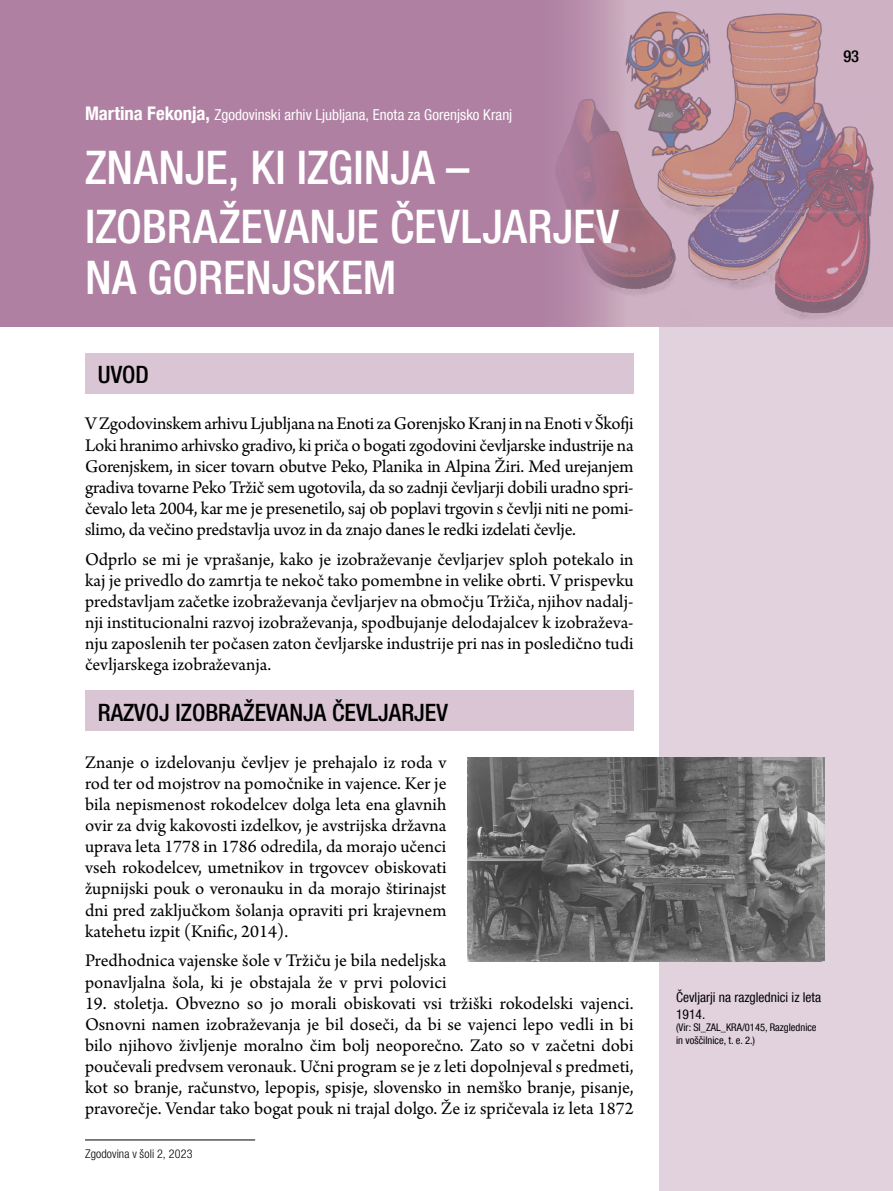
<style>
.page{position:relative;width:893px;height:1191px;background:#fff}
.page>*{position:absolute;margin:0;border:0;box-sizing:border-box;transform-origin:0 0}
.naslov_članka{font:500 condensed 46.5px/51px "Helvetica Neue LT Com";color:#fff}
.podnaslov_1{font:500 condensed 24px "Helvetica Neue LT Com";color:#000}
.tekst_arno{font:18.75px/21.1px "Arno Pro";letter-spacing:-.005em;color:#000;text-align:justify}
.t1{font:500 condensed 16.5px "Helvetica Neue LT Com";color:#000}
.avtor_hel{font:condensed 15px "Helvetica Neue LT Com";color:#fff}
.pod_sliko_1{font:condensed 13.5px/16.2px "Helvetica Neue LT Com";color:#000}
.t2{font:300 condensed 12px "Helvetica Neue LT Com";letter-spacing:.01em;color:#000}
.pod_sliko_1-2{font:condensed 10.5px/12.6px "Helvetica Neue LT Com";color:#000}
.s1{font-weight:700;font-size:18.75px}
</style>
<div class="page">
<div style="left:659px;top:0;width:234px;height:1191px;background:#e1d2dd"></div>
<hr style="left:85px;top:1139px;width:170px;height:1px;background:#000">
<div style="left:85px;top:690px;width:549px;height:41px;background:#d9c5d3"></div>
<div style="left:85px;top:354px;width:549px;height:40px;background:#d9c5d3"></div>
<div style="left:0;top:0;width:893px;height:327px;background:#af80a2"></div>
<img style="left:573px;top:0;width:320px;height:327px">
<img style="left:468px;top:757px;width:357px;height:205px">
<p class="avtor_hel" style="left:85px;top:106px;width:429px"><span class="s1">Martina Fekonja,</span> Zgodovinski arhiv Ljubljana, Enota za Gorenjsko Kranj</p>
<p class="naslov_članka" style="left:85px;top:141px;width:386px">ZNANJE, KI IZGINJA –</p>
<p class="naslov_članka" style="left:85px;top:201px;width:535px">IZOBRAŽEVANJE ČEVLJARJEV<br>NA GORENJSKEM</p>
<p class="t1" style="left:843px;top:46px;width:17px">93</p>
<p class="podnaslov_1" style="left:98px;top:360px;width:53px">UVOD</p>
<p class="tekst_arno" style="left:85px;top:414px;width:550px">V Zgodovinskem arhivu Ljubljana na Enoti za Gorenjsko Kranj in na Enoti v Škofji Loki hranimo arhivsko gradivo, ki priča o bogati zgodovini čevljarske industrije na Gorenjskem, in sicer tovarn obutve Peko, Planika in Alpina Žiri. Med urejanjem gradiva tovarne Peko Tržič sem ugotovila, da so zadnji čevljarji dobili uradno spri&shy;čevalo leta 2004, kar me je presenetilo, saj ob poplavi trgovin s čevlji niti ne pomi&shy;slimo, da večino predstavlja uvoz in da znajo danes le redki izdelati čevlje.</p>
<p class="tekst_arno" style="left:85px;top:549px;width:550px">Odprlo se mi je vprašanje, kako je izobraževanje čevljarjev sploh potekalo in kaj je privedlo do zamrtja te nekoč tako pomembne in velike obrti. V prispevku predstavljam začetke izobraževanja čevljarjev na območju Tržiča, njihov nadalj&shy;nji institucionalni razvoj izobraževanja, spodbujanje delodajalcev k izobraževa&shy;nju zaposlenih ter počasen zaton čevljarske industrije pri nas in posledično tudi čevljarskega izobraževanja.</p>
<p class="podnaslov_1" style="left:98px;top:698px;width:352px">RAZVOJ IZOBRAŽEVANJA ČEVLJARJEV</p>
<p class="tekst_arno" style="left:85px;top:752px;width:363px">Znanje o izdelovanju čevljev je prehajalo iz roda v rod ter od mojstrov na pomočnike in vajence. Ker je bila nepismenost rokodelcev dolga leta ena glavnih ovir za dvig kakovosti izdelkov, je avstrijska državna uprava leta 1778 in 1786 odredila, da morajo učenci vseh rokodelcev, umetnikov in trgovcev obiskovati župnijski pouk o veronauku in da morajo štirinajst dni pred zaključkom šolanja opraviti pri krajevnem katehetu izpit (Knific, 2014).</p>
<p class="tekst_arno" style="left:85px;top:951px;width:363px">Predhodnica vajenske šole v Tržiču je bila nedeljska ponavljalna šola, ki je obstajala že v prvi polovici</p>
<p class="tekst_arno" style="left:85px;top:993px;width:550px">19. stoletja. Obvezno so jo morali obiskovati vsi tržiški rokodelski vajenci.<br>Osnovni namen izobraževanja je bil doseči, da bi se vajenci lepo vedli in bi bilo njihovo življenje moralno čim bolj neoporečno. Zato so v začetni dobi poučevali predvsem veronauk. Učni program se je z leti dopolnjeval s predmeti, kot so branje, računstvo, lepopis, spisje, slovensko in nemško branje, pisanje, pravorečje. Vendar tako bogat pouk ni trajal dolgo. Že iz spričevala iz leta 1872</p>
<p class="pod_sliko_1" style="left:676px;top:989px;width:146px">Čevljarji na razglednici iz leta<br>1914.</p>
<p class="pod_sliko_1-2" style="left:676px;top:1021px;width:142px">(Vir: SI_ZAL_KRA/0145, Razglednice in voščilnice, t. e. 2.)</p>
<p class="t2" style="left:85px;top:1146px;width:109px">Zgodovina v šoli 2, 2023</p>
</div>
